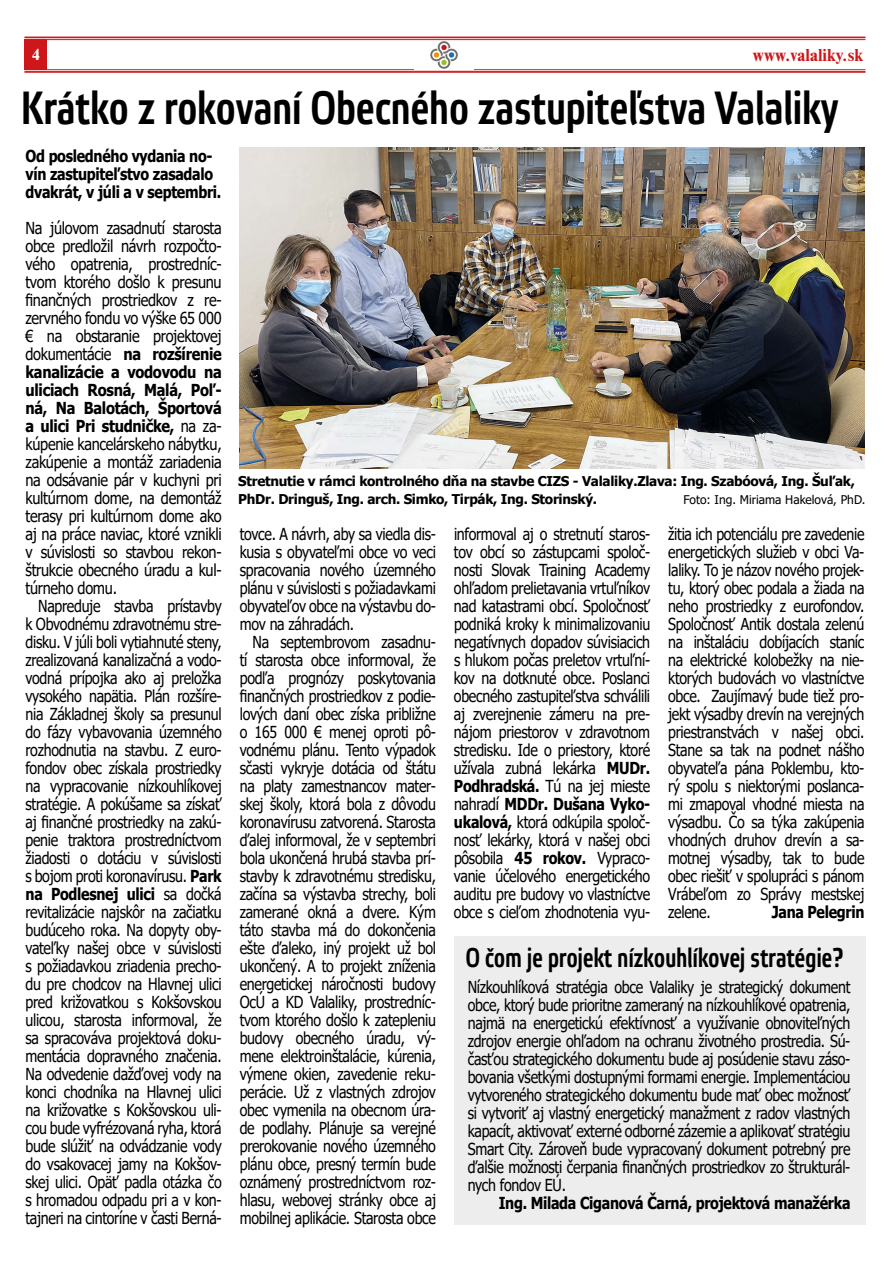
<style>
.page{position:relative;width:893px;height:1263px;background:#fff}
.page>*{position:absolute;margin:0;border:0;box-sizing:border-box;transform-origin:0 0}
.t1{font:500 46.5px "Etelka Narrow";letter-spacing:.01em;color:#000}
.t2{font:500 27px "Etelka Narrow";letter-spacing:.01em;color:#000;scale:.95 1}
.t3{font:700 18px "Nimbus Roman DOT";color:#cd171a}
.t4{font:16.5px/18px "Tahoma";letter-spacing:-.02em;color:#000;text-align:justify;scale:.86 1}
.t5{font:16.5px/18px "Tahoma";letter-spacing:-.02em;color:#000;text-align:justify;scale:.88 1}
.t6{font:700 16.5px/18px "Tahoma";letter-spacing:-.02em;color:#000;scale:.86 1}
.t7{font:700 16.5px "Nimbus Roman DOT";color:#fff}
.t8{font:700 13.5px/18px "Tahoma";letter-spacing:-.02em;color:#000}
.t9{font:12px "Tahoma";color:#000}
.s1{font-weight:700}
</style>
<div class="page">
<hr style="left:24px;top:69px;width:841px;height:1px;background:#cd171a">
<hr style="left:24px;top:71px;width:841px;height:2px;background:#cd171a">
<hr style="left:24px;top:39px;width:841px;height:1px;background:#cd171a">
<hr style="left:24px;top:37px;width:841px;height:1px;background:#cd171a">
<div style="left:24px;top:39px;width:23px;height:31px;background:#cd171a"></div>
<img style="left:430px;top:41px;width:28px;height:28px">
<img style="left:240px;top:147px;width:624px;height:321px">
<div style="left:454px;top:936px;width:411px;height:288px;background:#ededed"></div>
<p class="t7" style="left:31px;top:46px;width:10px">24</p>
<p class="t3" style="left:753px;top:45px;width:112px">www.valaliky.sk</p>
<h1 class="t1" style="left:21px;top:81px;width:819px">Krátko z rokovaní Obecného zastupiteľstva Valaliky</h1>
<p class="t6" style="left:26px;top:148px;width:229px">Od posledného vydania no&shy;vín zastupiteľstvo zasadalo dvakrát, v júli a v septembri.</p>
<p class="t5" style="left:25px;top:220px;width:225px">Na júlovom zasadnutí starosta obce predložil návrh rozpočto&shy;vého opatrenia, prostredníc&shy;tvom ktorého došlo k presunu finančných prostriedkov z re&shy;zervného fondu vo výške 65 000 € na obstaranie projektovej dokumentácie <span class="s1">na rozšírenie kanalizácie a vodovodu na uliciach Rosná, Malá, Poľ&shy;ná, Na Balotách, Športová a ulici Pri studničke,</span> na za&shy;kúpenie kancelárskeho nábytku, zakúpenie a montáž zariadenia na odsávanie pár v kuchyni pri kultúrnom dome, na demontáž terasy pri kultúrnom dome ako aj na práce naviac, ktoré vznikli v súvislosti so stavbou rekon&shy;štrukcie obecného úradu a kul&shy;túrneho domu.</p>
<p class="t4" style="left:25px;top:598px;width:230px;text-indent:13px">Napreduje stavba prístavby k Obvodnému zdravotnému stre&shy;disku. V júli boli vytiahnuté steny, zrealizovaná kanalizačná a vodo&shy;vodná prípojka ako aj preložka vysokého napätia. Plán rozšíre&shy;nia Základnej školy sa presunul do fázy vybavovania územného rozhodnutia na stavbu. Z euro&shy;fondov obec získala prostriedky na vypracovanie nízkouhlíkovej stratégie. A pokúšame sa získať aj finančné prostriedky na zakú&shy;penie traktora prostredníctvom žiadosti o dotáciu v súvislosti s bojom proti koronavírusu. <span class="s1">Park na Podlesnej ulici</span> sa dočká revitalizácie najskôr na začiatku budúceho roka. Na dopyty oby&shy;vateľky našej obce v súvislosti s požiadavkou zriadenia precho&shy;du pre chodcov na Hlavnej ulici pred križovatkou s Kokšovskou ulicou, starosta informoval, že sa spracováva projektová doku&shy;mentácia dopravného značenia.<br>Na odvedenie dažďovej vody na konci chodníka na Hlavnej ulici na križovatke s Kokšovskou uli&shy;cou bude vyfrézovaná ryha, ktorá bude slúžiť na odvádzanie vody do vsakovacej jamy na Kokšov&shy;skej ulici. Opäť padla otázka čo s hromadou odpadu pri a v kon&shy;tajneri na cintoríne v časti Berná-</p>
<p class="t8" style="left:238px;top:473px;width:618px">Stretnutie v rámci kontrolného dňa na stavbe CIZS - Valaliky.Zlava: Ing. Szabóová, Ing. Šuľak,<br>PhDr. Dringuš, Ing. arch. Simko, Tirpák, Ing. Storinský.</p>
<p class="t9" style="left:684px;top:492px;width:183px">Foto: Ing. Miriama Hakelová, PhD.</p>
<p class="t4" style="left:240px;top:526px;width:230px">tovce. A návrh, aby sa viedla dis&shy;kusia s obyvateľmi obce vo veci spracovania nového územného plánu v súvislosti s požiadavkami obyvateľov obce na výstavbu do&shy;mov na záhradách.</p>
<p class="t4" style="left:240px;top:634px;width:230px;text-indent:13px">Na septembrovom zasadnu&shy;tí starosta obce informoval, že podľa prognózy poskytovania finančných prostriedkov z podie&shy;lových daní obec získa približne o 165 000 € menej oproti pô&shy;vodnému plánu. Tento výpadok sčasti vykryje dotácia od štátu na platy zamestnancov mater&shy;skej školy, ktorá bola z dôvodu koronavírusu zatvorená. Starosta ďalej informoval, že v septembri bola ukončená hrubá stavba prí&shy;stavby k zdravotnému stredisku, začína sa výstavba strechy, boli zamerané okná a dvere. Kým táto stavba má do dokončenia ešte ďaleko, iný projekt už bol ukončený. A to projekt zníženia energetickej náročnosti budovy OcÚ a KD Valaliky, prostredníc&shy;tvom ktorého došlo k zatepleniu budovy obecného úradu, vý&shy;mene elektroinštalácie, kúrenia, výmene okien, zavedenie reku&shy;perácie. Už z vlastných zdrojov obec vymenila na obecnom úra&shy;de podlahy. Plánuje sa verejné prerokovanie nového územného plánu obce, presný termín bude oznámený prostredníctvom roz&shy;hlasu, webovej stránky obce aj mobilnej aplikácie. Starosta obce</p>
<p class="t4" style="left:454px;top:526px;width:230px">informoval aj o stretnutí staros&shy;tov obcí so zástupcami spoloč&shy;nosti Slovak Training Academy ohľadom prelietavania vrtuľníkov nad katastrami obcí. Spoločnosť podniká kroky k minimalizovaniu negatívnych dopadov súvisiacich s hlukom počas preletov vrtuľní&shy;kov na dotknuté obce. Poslanci obecného zastupiteľstva schválili aj zverejnenie zámeru na pre&shy;nájom priestorov v zdravotnom stredisku. Ide o priestory, ktoré užívala zubná lekárka <span class="s1">MUDr.<br>Podhradská.</span> Tú na jej mieste nahradí <span class="s1">MDDr. Dušana Vyko&shy;ukalová,</span> ktorá odkúpila spoloč&shy;nosť lekárky, ktorá v našej obci pôsobila <span class="s1">45 rokov.</span> Vypraco&shy;vanie účelového energetického auditu pre budovy vo vlastníctve obce s cieľom zhodnotenia vyu-</p>
<p class="t4" style="left:668px;top:526px;width:230px">žitia ich potenciálu pre zavedenie energetických služieb v obci Va&shy;laliky. To je názov nového projek&shy;tu, ktorý obec podala a žiada na neho prostriedky z eurofondov.<br>Spoločnosť Antik dostala zelenú na inštaláciu dobíjacích staníc na elektrické kolobežky na nie&shy;ktorých budovách vo vlastníctve obce. Zaujímavý bude tiež pro&shy;jekt výsadby drevín na verejných priestranstvách v našej obci.<br>Stane sa tak na podnet nášho obyvateľa pána Poklembu, kto&shy;rý spolu s niektorými poslanca&shy;mi zmapoval vhodné miesta na výsadbu. Čo sa týka zakúpenia vhodných druhov drevín a sa&shy;motnej výsadby, tak to bude obec riešiť v spolupráci s pánom Vrábeľom zo Správy mestskej zelene.</p>
<p class="t6" style="left:772px;top:904px;width:109px">Jana Pelegrin</p>
<h2 class="t2" style="left:466px;top:942px;width:399px">O čom je projekt nízkouhlíkovej stratégie?</h2>
<p class="t4" style="left:468px;top:979px;width:446px">Nízkouhlíková stratégia obce Valaliky je strategický dokument obce, ktorý bude prioritne zameraný na nízkouhlíkové opatrenia, najmä na energetickú efektívnosť a využívanie obnoviteľných zdrojov energie ohľadom na ochranu životného prostredia. Sú&shy;časťou strategického dokumentu bude aj posúdenie stavu záso&shy;bovania všetkými dostupnými formami energie. Implementáciou vytvoreného strategického dokumentu bude mať obec možnosť si vytvoriť aj vlastný energetický manažment z radov vlastných kapacít, aktivovať externé odborné zázemie a aplikovať stratégiu Smart City. Zároveň bude vypracovaný dokument potrebný pre ďalšie možnosti čerpania finančných prostriedkov zo štrukturál&shy;nych fondov EÚ.</p>
<p class="t6" style="left:499px;top:1195px;width:411px">Ing. Milada Ciganová Čarná, projektová manažérka</p>
</div>
